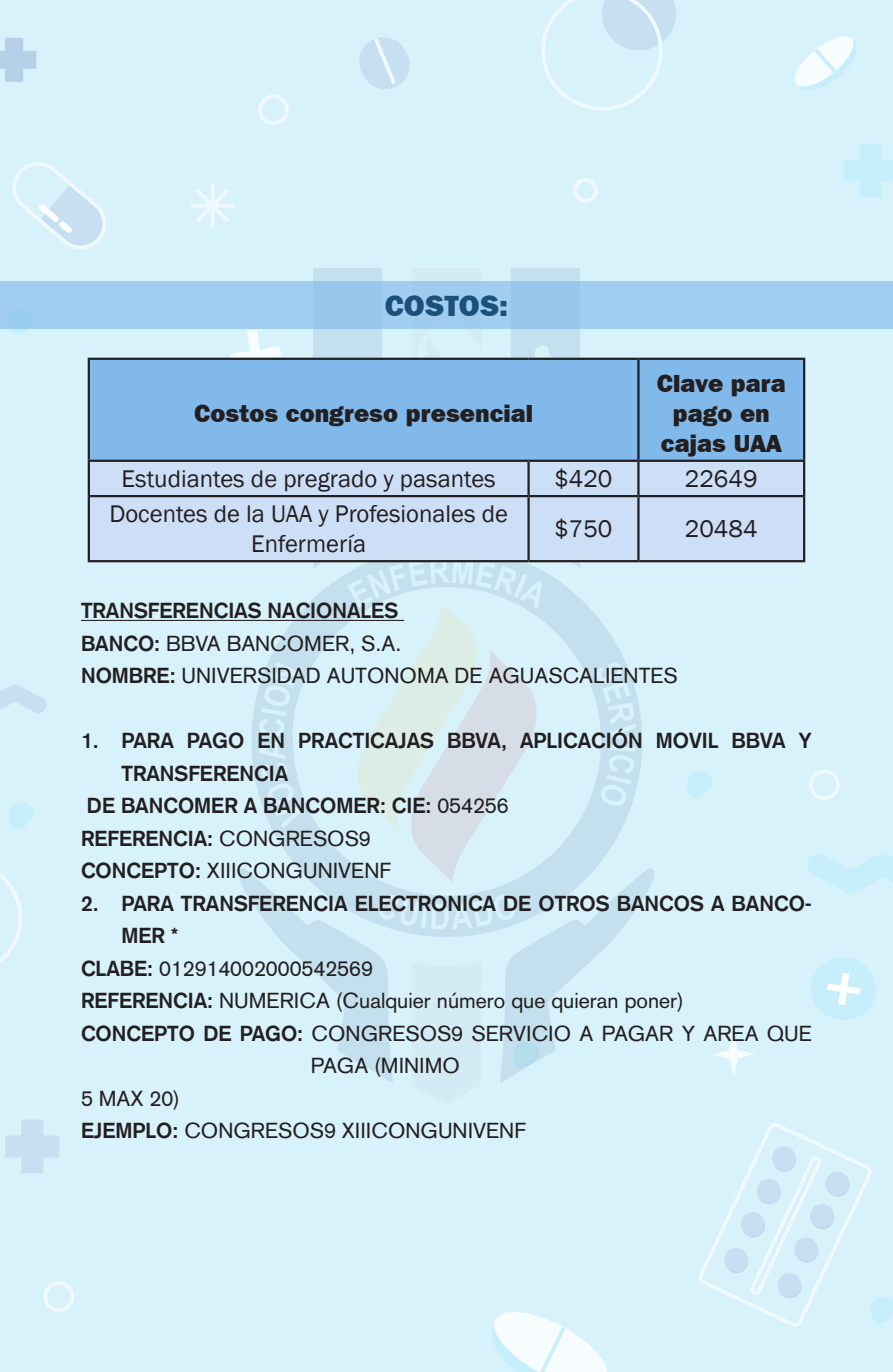
<style>
.page{position:relative;width:893px;height:1372px;background:#fff}
.page>*{position:absolute;margin:0;border:0;box-sizing:border-box;transform-origin:0 0}
.t1{font:800 29.25px "Franklin Gothic IT Cby BT";color:#1b507b}
.t2{font:24.75px/29.7px "Franklin Gothic";color:#231f20;text-align:center}
.t3{font:800 24.75px/29.7px "Franklin Gothic IT Cby BT";color:#231f20;text-align:center}
.t4{font:21.38px/32.4px "Akzidenz Grotesk";color:#231f20}
.t5{font:700 21.38px/32.4px "Akzidenz Grotesk";color:#231f20}
.s1{font-weight:700}
.s2{font-weight:400}
</style>
<div class="page">
<div style="left:0;top:0;width:893px;height:1371px;background:#d8f2fc"></div>
<svg style="left:0;top:873px;width:22px;height:90px"></svg>
<div style="left:43px;top:1281px;width:31px;height:30px;border:4px solid #ceedfb;border-radius:50%"></div>
<div style="left:258px;top:95px;width:31px;height:30px;border:4px solid #ceedfb;border-radius:50%"></div>
<div style="left:809px;top:769px;width:31px;height:31px;border:4px solid #ceedfb;border-radius:50%"></div>
<div style="left:573px;top:178px;width:25px;height:24px;border:4px solid #ceedfb;border-radius:50%"></div>
<hr style="left:211px;top:184px;width:3px;height:43px;background:#ceedfb">
<hr style="left:191px;top:204px;width:43px;height:3px;background:#ceedfb">
<svg style="left:192px;top:185px;width:41px;height:41px"></svg>
<svg style="left:713px;top:1034px;width:41px;height:41px"></svg>
<svg style="left:359px;top:37px;width:51px;height:52px"></svg>
<svg style="left:795px;top:36px;width:62px;height:54px"></svg>
<svg style="left:12px;top:162px;width:94px;height:87px"></svg>
<svg style="left:492px;top:1312px;width:115px;height:59px"></svg>
<svg style="left:0;top:38px;width:36px;height:44px"></svg>
<svg style="left:541px;top:0;width:135px;height:110px"></svg>
<svg style="left:5px;top:1120px;width:54px;height:53px"></svg>
<svg style="left:0;top:685px;width:46px;height:28px"></svg>
<svg style="left:844px;top:144px;width:49px;height:53px"></svg>
<svg style="left:807px;top:854px;width:86px;height:39px"></svg>
<svg style="left:811px;top:957px;width:65px;height:63px"></svg>
<svg style="left:8px;top:328px;width:26px;height:7px"></svg>
<svg style="left:699px;top:1123px;width:194px;height:204px"></svg>
<svg style="left:687px;top:772px;width:26px;height:26px"></svg>
<svg style="left:8px;top:803px;width:26px;height:26px"></svg>
<svg style="left:177px;top:268px;width:205px;height:295px"></svg>
<svg style="left:503px;top:268px;width:77px;height:89px"></svg>
<svg style="left:251px;top:562px;width:392px;height:42px"></svg>
<svg style="left:238px;top:604px;width:416px;height:478px"></svg>
<div style="left:0;top:281px;width:893px;height:47px;background:#a1cef0"></div>
<hr style="left:81px;top:620px;width:323px;height:1px;background:#231f20">
<div style="left:90px;top:360px;width:713px;height:99px;background:#81b9ea"></div>
<div style="left:90px;top:462px;width:713px;height:98px;background:#cddff6"></div>
<hr style="left:637px;top:360px;width:3px;height:99px;background:#231f20">
<hr style="left:527px;top:462px;width:3px;height:33px;background:#231f20">
<hr style="left:637px;top:462px;width:3px;height:33px;background:#231f20">
<hr style="left:90px;top:495px;width:439px;height:2px;background:#231f20">
<hr style="left:529px;top:495px;width:109px;height:2px;background:#231f20">
<hr style="left:527px;top:497px;width:3px;height:63px;background:#231f20">
<hr style="left:638px;top:495px;width:165px;height:2px;background:#231f20">
<hr style="left:637px;top:497px;width:3px;height:63px;background:#231f20">
<hr style="left:88px;top:357px;width:441px;height:3px;background:#231f20">
<hr style="left:88px;top:360px;width:2px;height:99px;background:#231f20">
<hr style="left:529px;top:357px;width:109px;height:3px;background:#231f20">
<hr style="left:638px;top:357px;width:167px;height:3px;background:#231f20">
<hr style="left:803px;top:360px;width:2px;height:99px;background:#231f20">
<hr style="left:88px;top:459px;width:441px;height:3px;background:#231f20">
<hr style="left:529px;top:459px;width:109px;height:3px;background:#231f20">
<hr style="left:638px;top:459px;width:167px;height:3px;background:#231f20">
<hr style="left:88px;top:462px;width:2px;height:34px;background:#231f20">
<hr style="left:803px;top:462px;width:2px;height:34px;background:#231f20">
<hr style="left:88px;top:496px;width:2px;height:64px;background:#231f20">
<hr style="left:803px;top:496px;width:2px;height:64px;background:#231f20">
<hr style="left:88px;top:560px;width:441px;height:2px;background:#231f20">
<hr style="left:529px;top:560px;width:109px;height:2px;background:#231f20">
<hr style="left:638px;top:560px;width:167px;height:2px;background:#231f20">
<p class="t1" style="left:385px;top:287px;width:125px">COSTOS:</p>
<p class="t3" style="left:194px;top:398px;width:341px">Costos congreso presencial</p>
<p class="t3" style="left:657px;top:368px;width:131px">Clave para pago en cajas UAA</p>
<p class="t2" style="left:122px;top:464px;width:376px">Estudiantes de pregrado y pasantes</p>
<p class="t2" style="left:554px;top:464px;width:60px">$420</p>
<p class="t2" style="left:685px;top:464px;width:74px">22649</p>
<p class="t2" style="left:109px;top:500px;width:400px">Docentes de la UAA y Profesionales de<br>Enfermería</p>
<p class="t2" style="left:554px;top:514px;width:60px">$750</p>
<p class="t2" style="left:685px;top:514px;width:74px">20484</p>
<p class="t5" style="left:81px;top:594px;width:319px">TRANSFERENCIAS NACIONALES</p>
<p class="t4" style="left:81px;top:627px;width:322px"><span class="s1">BANCO:</span> BBVA BANCOMER, S.A.</p>
<p class="t4" style="left:81px;top:659px;width:598px"><span class="s1">NOMBRE:</span> UNIVERSIDAD AUTONOMA DE AGUASCALIENTES</p>
<p class="t5" style="left:122px;top:724px;width:692px;text-indent:-40px">1. PARA PAGO EN PRACTICAJAS BBVA, APLICACIÓN MOVIL BBVA Y<br>TRANSFERENCIA</p>
<p class="t5" style="left:87px;top:789px;width:423px">DE BANCOMER A BANCOMER: CIE: <span class="s2">054256</span></p>
<p class="t5" style="left:81px;top:821px;width:291px">REFERENCIA: <span class="s2">CONGRESOS9</span></p>
<p class="t4" style="left:81px;top:854px;width:313px"><span class="s1">CONCEPTO:</span> XIIICONGUNIVENF</p>
<p class="t5" style="left:122px;top:886px;width:692px;text-indent:-40px">2. PARA TRANSFERENCIA ELECTRONICA DE OTROS BANCOS A BANCO-<br>MER *</p>
<p class="t4" style="left:81px;top:951px;width:293px"><span class="s1">CLABE:</span> 012914002000542569</p>
<p class="t4" style="left:81px;top:984px;width:604px"><span class="s1">REFERENCIA:</span> NUMERICA (Cualquier número que quieran poner)</p>
<p class="t4" style="left:311px;top:1016px;width:503px;text-indent:-230px"><span class="s1">CONCEPTO DE PAGO:</span> CONGRESOS9 SERVICIO A PAGAR Y AREA QUE<br>PAGA (MINIMO</p>
<p class="t4" style="left:81px;top:1081px;width:100px">5 MAX 20)</p>
<p class="t4" style="left:81px;top:1114px;width:447px"><span class="s1">EJEMPLO:</span> CONGRESOS9 XIIICONGUNIVENF</p>
</div>
